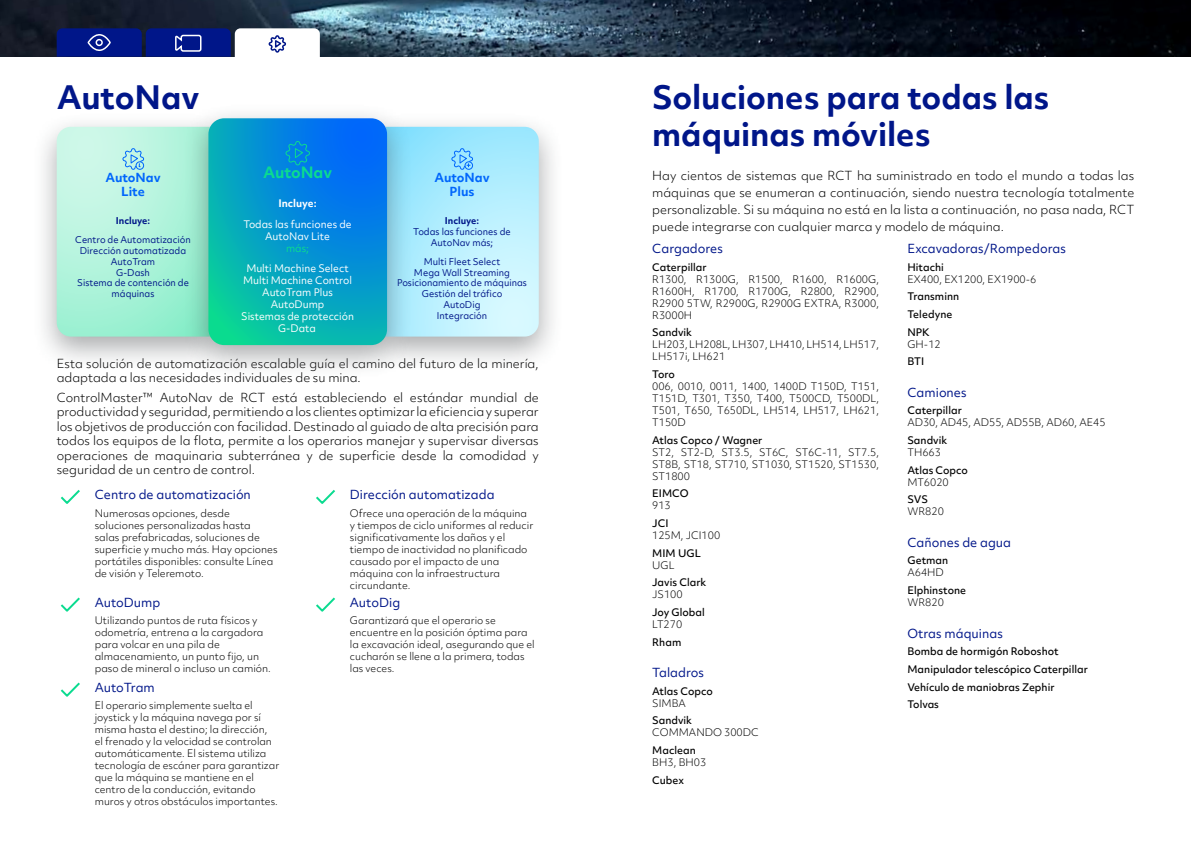
<style>
.page{position:relative;width:1191px;height:842px;background:#fff}
.page>*{position:absolute;margin:0;border:0;box-sizing:border-box;transform-origin:0 0}
.t1{font:700 31px/37.2px "Objektiv Mk 2";color:#001689}
.t2{font:700 15px "Objektiv Mk 2";color:#0bdb90}
.t3{font:300 12px/14.4px "Objektiv Mk 2";color:#000;text-align:justify}
.t4{font:12px "Objektiv Mk 2";color:#001689}
.t5{font:700 12px/14.4px "Objektiv Mk 2";color:#0066fc;text-align:center}
.t6{font:300 10px/12px "Objektiv Mk 2";color:#000}
.t7{font:500 10px/17.7px "Objektiv Mk 2";color:#000}
.t8{font:10px/12px "Objektiv Mk 2";color:#fff;text-align:center}
.t9{font:700 10px "Objektiv Mk 2";color:#fff}
.t10{font:10px "Objektiv Mk 2";color:#0bdb90}
.t11{font:9px/10.8px "Objektiv Mk 2";color:#001689;text-align:center}
.t12{font:700 9px "Objektiv Mk 2";color:#001689}
</style>
<div class="page">
<svg style="left:61px;top:490px;width:19px;height:14px"></svg>
<svg style="left:60px;top:597px;width:20px;height:15px"></svg>
<svg style="left:60px;top:682px;width:20px;height:15px"></svg>
<svg style="left:316px;top:490px;width:19px;height:14px"></svg>
<svg style="left:316px;top:597px;width:19px;height:15px"></svg>
<div style="left:31px;top:111px;width:204px;height:261px;background:#53575a;opacity:.5"></div>
<svg style="left:57px;top:127px;width:126px;height:210px"></svg>
<div style="left:360px;top:111px;width:204px;height:261px;background:#53575a;opacity:.5"></div>
<svg style="left:412px;top:127px;width:127px;height:210px"></svg>
<div style="left:183px;top:103px;width:229px;height:277px;background:#53575a;opacity:.5"></div>
<svg style="left:208px;top:118px;width:179px;height:227px"></svg>
<svg style="left:284px;top:140px;width:27px;height:27px"></svg>
<img style="left:0;top:0;width:1191px;height:57px">
<svg style="left:57px;top:25px;width:263px;height:32px"></svg>
<h1 class="t1" style="left:57px;top:78px;width:144px">AutoNav</h1>
<p class="t5" style="left:105px;top:170px;width:57px">AutoNav<br>Lite</p>
<p class="t12" style="left:116px;top:214px;width:36px">Incluye:</p>
<p class="t11" style="left:75px;top:234px;width:117px">Centro de Automatización<br>Dirección automatizada<br>AutoTram<br>G-Dash<br>Sistema de contención de máquinas</p>
<h2 class="t2" style="left:263px;top:162px;width:70px">AutoNav</h2>
<p class="t9" style="left:278px;top:196px;width:40px">Incluye:</p>
<p class="t8" style="left:243px;top:218px;width:110px">Todas las funciones de<br>AutoNav Lite</p>
<p class="t10" style="left:286px;top:241px;width:25px">más;</p>
<p class="t8" style="left:241px;top:262px;width:114px">Multi Machine Select<br>Multi Machine Control<br>AutoTram Plus<br>AutoDump<br>Sistemas de protección<br>G-Data</p>
<p class="t5" style="left:434px;top:170px;width:57px">AutoNav<br>Plus</p>
<p class="t12" style="left:445px;top:214px;width:36px">Incluye:</p>
<p class="t11" style="left:413px;top:226px;width:99px">Todas las funciones de<br>AutoNav más;</p>
<p class="t11" style="left:397px;top:256px;width:131px">Multi Fleet Select<br>Mega Wall Streaming<br>Posicionamiento de máquinas<br>Gestión del tráfico<br>AutoDig<br>Integración</p>
<p class="t3" style="left:57px;top:356px;width:483px">Esta solución de automatización escalable guía el camino del futuro de la minería, adaptada a las necesidades individuales de su mina.</p>
<p class="t3" style="left:57px;top:390px;width:483px">ControlMaster™ AutoNav de RCT está estableciendo el estándar mundial de productividad y seguridad, permitiendo a los clientes optimizar la eficiencia y superar los objetivos de producción con facilidad. Destinado al guiado de alta precisión para todos los equipos de la flota, permite a los operarios manejar y supervisar diversas operaciones de maquinaria subterránea y de superficie desde la comodidad y seguridad de un centro de control.</p>
<p class="t4" style="left:95px;top:486px;width:158px">Centro de automatización</p>
<p class="t6" style="left:95px;top:507px;width:184px">Numerosas opciones, desde soluciones personalizadas hasta salas prefabricadas, soluciones de superficie y mucho más. Hay opciones portátiles disponibles: consulte Línea de visión y Teleremoto.</p>
<p class="t4" style="left:95px;top:594px;width:67px">AutoDump</p>
<p class="t6" style="left:95px;top:614px;width:178px">Utilizando puntos de ruta físicos y odometría, entrena a la cargadora para volcar en una pila de almacenamiento, un punto fijo, un paso de mineral o incluso un camión.</p>
<p class="t4" style="left:95px;top:679px;width:62px">AutoTram</p>
<p class="t6" style="left:95px;top:699px;width:186px">El operario simplemente suelta el joystick y la máquina navega por sí misma hasta el destino; la dirección,<br>el frenado y la velocidad se controlan automáticamente. El sistema utiliza tecnología de escáner para garantizar que la máquina se mantiene en el centro de la conducción, evitando muros y otros obstáculos importantes.</p>
<p class="t4" style="left:350px;top:486px;width:146px">Dirección automatizada</p>
<p class="t6" style="left:350px;top:507px;width:185px">Ofrece una operación de la máquina y tiempos de ciclo uniformes al reducir significativamente los daños y el tiempo de inactividad no planificado causado por el impacto de una máquina con la infraestructura circundante.</p>
<p class="t4" style="left:350px;top:594px;width:52px">AutoDig</p>
<p class="t6" style="left:350px;top:614px;width:186px">Garantizará que el operario se encuentre en la posición óptima para la excavación ideal, asegurando que el cucharón se llene a la primera, todas las veces.</p>
<h1 class="t1" style="left:652px;top:78px;width:398px">Soluciones para todas las máquinas móviles</h1>
<p class="t3" style="left:652px;top:167px;width:483px;line-height:17px">Hay cientos de sistemas que RCT ha suministrado en todo el mundo a todas las máquinas que se enumeran a continuación, siendo nuestra tecnología totalmente personalizable. Si su máquina no está en la lista a continuación, no pasa nada, RCT puede integrarse con cualquier marca y modelo de máquina.</p>
<p class="t4" style="left:652px;top:240px;width:72px">Cargadores</p>
<p class="t7" style="left:652px;top:258px;width:56px">Caterpillar</p>
<p class="t6" style="left:652px;top:273px;width:228px;text-align:justify">R1300, R1300G, R1500, R1600, R1600G, R1600H, R1700, R1700G, R2800, R2900, R2900 5TW, R2900G, R2900G EXTRA, R3000, R3000H</p>
<p class="t7" style="left:652px;top:323px;width:41px">Sandvik</p>
<p class="t6" style="left:652px;top:338px;width:228px">LH203, LH208L, LH307, LH410, LH514, LH517,<br>LH517i, LH621</p>
<p class="t7" style="left:652px;top:365px;width:24px">Toro</p>
<p class="t6" style="left:652px;top:380px;width:228px;text-align:justify">006, 0010, 0011, 1400, 1400D T150D, T151, T151D, T301, T350, T400, T500CD, T500DL, T501, T650, T650DL, LH514, LH517, LH621, T150D</p>
<p class="t7" style="left:652px;top:431px;width:112px">Atlas Copco / Wagner</p>
<p class="t6" style="left:652px;top:446px;width:228px;text-align:justify">ST2, ST2-D, ST3.5, ST6C, ST6C-11, ST7.5, ST8B, ST18, ST710, ST1030, ST1520, ST1530, ST1800</p>
<p class="t7" style="left:652px;top:485px;width:38px">EIMCO</p>
<p class="t6" style="left:652px;top:499px;width:20px">913</p>
<p class="t7" style="left:652px;top:514px;width:18px">JCI</p>
<p class="t6" style="left:652px;top:529px;width:70px">125M, JCI100</p>
<p class="t7" style="left:652px;top:544px;width:50px">MIM UGL</p>
<p class="t6" style="left:652px;top:559px;width:24px">UGL</p>
<p class="t7" style="left:652px;top:574px;width:56px">Javis Clark</p>
<p class="t6" style="left:652px;top:588px;width:32px">JS100</p>
<p class="t7" style="left:652px;top:603px;width:54px">Joy Global</p>
<p class="t6" style="left:652px;top:618px;width:32px">LT270</p>
<p class="t7" style="left:652px;top:633px;width:31px">Rham</p>
<p class="t4" style="left:652px;top:664px;width:53px">Taladros</p>
<p class="t7" style="left:652px;top:682px;width:62px">Atlas Copco</p>
<p class="t6" style="left:652px;top:697px;width:35px">SIMBA</p>
<p class="t7" style="left:652px;top:712px;width:41px">Sandvik</p>
<p class="t6" style="left:652px;top:727px;width:108px">COMMANDO 300DC</p>
<p class="t7" style="left:652px;top:741px;width:45px">Maclean</p>
<p class="t6" style="left:652px;top:756px;width:56px">BH3, BH03</p>
<p class="t7" style="left:652px;top:771px;width:33px">Cubex</p>
<p class="t4" style="left:907px;top:240px;width:160px">Excavadoras/Rompedoras</p>
<p class="t7" style="left:907px;top:258px;width:38px">Hitachi</p>
<p class="t6" style="left:907px;top:273px;width:130px">EX400, EX1200, EX1900-6</p>
<p class="t7" style="left:907px;top:287px;width:53px">Transminn<br>Teledyne<br>NPK</p>
<p class="t6" style="left:907px;top:338px;width:35px">GH-12</p>
<p class="t7" style="left:907px;top:353px;width:18px">BTI</p>
<p class="t4" style="left:907px;top:384px;width:61px">Camiones</p>
<p class="t7" style="left:907px;top:402px;width:56px">Caterpillar</p>
<p class="t6" style="left:907px;top:417px;width:200px">AD30, AD45, AD55, AD55B, AD60, AE45</p>
<p class="t7" style="left:907px;top:431px;width:41px">Sandvik</p>
<p class="t6" style="left:907px;top:446px;width:35px">TH663</p>
<p class="t7" style="left:907px;top:461px;width:62px">Atlas Copco</p>
<p class="t6" style="left:907px;top:476px;width:43px">MT6020</p>
<p class="t7" style="left:907px;top:491px;width:22px">SVS</p>
<p class="t6" style="left:907px;top:506px;width:38px">WR820</p>
<p class="t4" style="left:907px;top:534px;width:105px">Cañones de agua</p>
<p class="t7" style="left:907px;top:552px;width:42px">Getman</p>
<p class="t6" style="left:907px;top:567px;width:38px">A64HD</p>
<p class="t7" style="left:907px;top:581px;width:60px">Elphinstone</p>
<p class="t6" style="left:907px;top:596px;width:38px">WR820</p>
<p class="t4" style="left:907px;top:625px;width:97px">Otras máquinas</p>
<p class="t7" style="left:907px;top:642px;width:182px">Bomba de hormigón Roboshot<br>Manipulador telescópico Caterpillar<br>Vehículo de maniobras Zephir<br>Tolvas</p>
</div>
